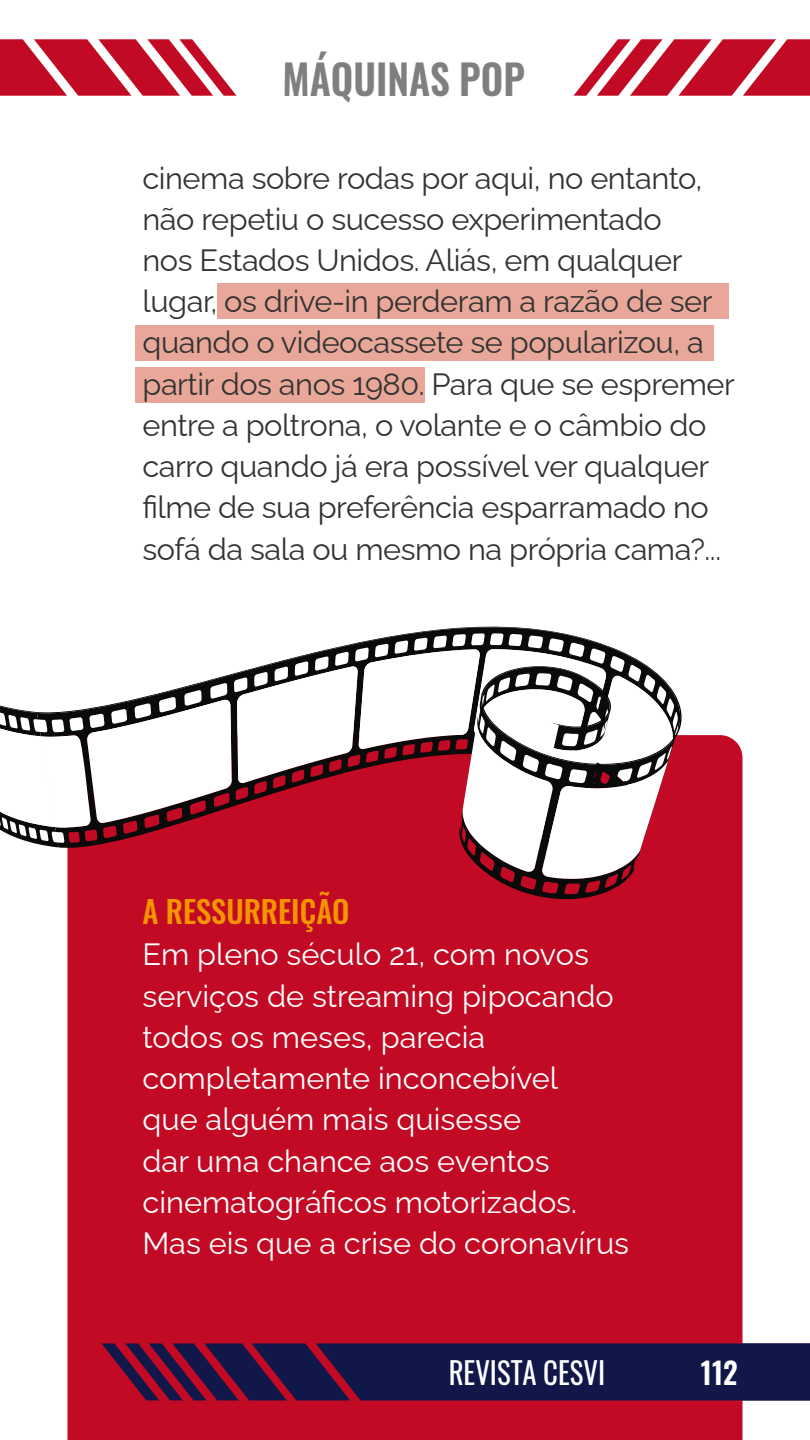
<style>
.page{position:relative;width:810px;height:1440px;background:#fff}
.page>*{position:absolute;margin:0;border:0;box-sizing:border-box;transform-origin:0 0}
.t1{font:600 41.25px "Oswald";color:#7f7f7f;scale:.95 1}
.t2{font:30.75px/41.2px "Raleway";letter-spacing:-.015em;color:#333}
.t3{font:30.75px/41.2px "Raleway";color:#fff}
.t4{font:500 30.75px "Oswald";color:#f49500}
.t5{font:30px "Oswald";color:#fff;scale:.96 1}
.t6{font:600 30px "Oswald";color:#fff;scale:.96 1}
</style>
<div class="page">
<svg style="left:0;top:39px;width:237px;height:57px"></svg>
<svg style="left:573px;top:39px;width:237px;height:57px"></svg>
<div style="left:218px;top:284px;width:511px;height:35px;background:#e8a799"></div>
<div style="left:135px;top:325px;width:579px;height:36px;background:#e8a799"></div>
<div style="left:135px;top:367px;width:289px;height:36px;background:#e8a799"></div>
<div style="left:68px;top:735px;width:674px;height:705px;background:#c20a25"></div>
<svg style="left:0;top:765px;width:675px;height:134px"></svg>
<svg style="left:0;top:626px;width:682px;height:139px"></svg>
<svg style="left:102px;top:1343px;width:708px;height:57px;background:#271644"></svg>
<h1 class="t1" style="left:283px;top:42px;width:257px">MÁQUINAS POP</h1>
<p class="t2" style="left:142px;top:154px;width:594px">cinema sobre rodas por aqui, no entanto, não repetiu o sucesso experimentado<br>nos Estados Unidos. Aliás, em qualquer lugar, os drive-in perderam a razão de ser quando o videocassete se popularizou, a partir dos anos 1980. Para que se espremer entre a poltrona, o volante e o câmbio do carro quando já era possível ver qualquer filme de sua preferência esparramado no sofá da sala ou mesmo na própria cama?...</p>
<p class="t4" style="left:142px;top:884px;width:208px">A RESSURREIÇÃO</p>
<p class="t3" style="left:142px;top:930px;width:488px">Em pleno século 21, com novos serviços de streaming pipocando todos os meses, parecia completamente inconcebível<br>que alguém mais quisesse<br>dar uma chance aos eventos cinematográficos motorizados.<br>Mas eis que a crise do coronavírus</p>
<p class="t5" style="left:449px;top:1346px;width:164px">REVISTA CESVI</p>
<p class="t6" style="left:701px;top:1346px;width:40px">112</p>
</div>
